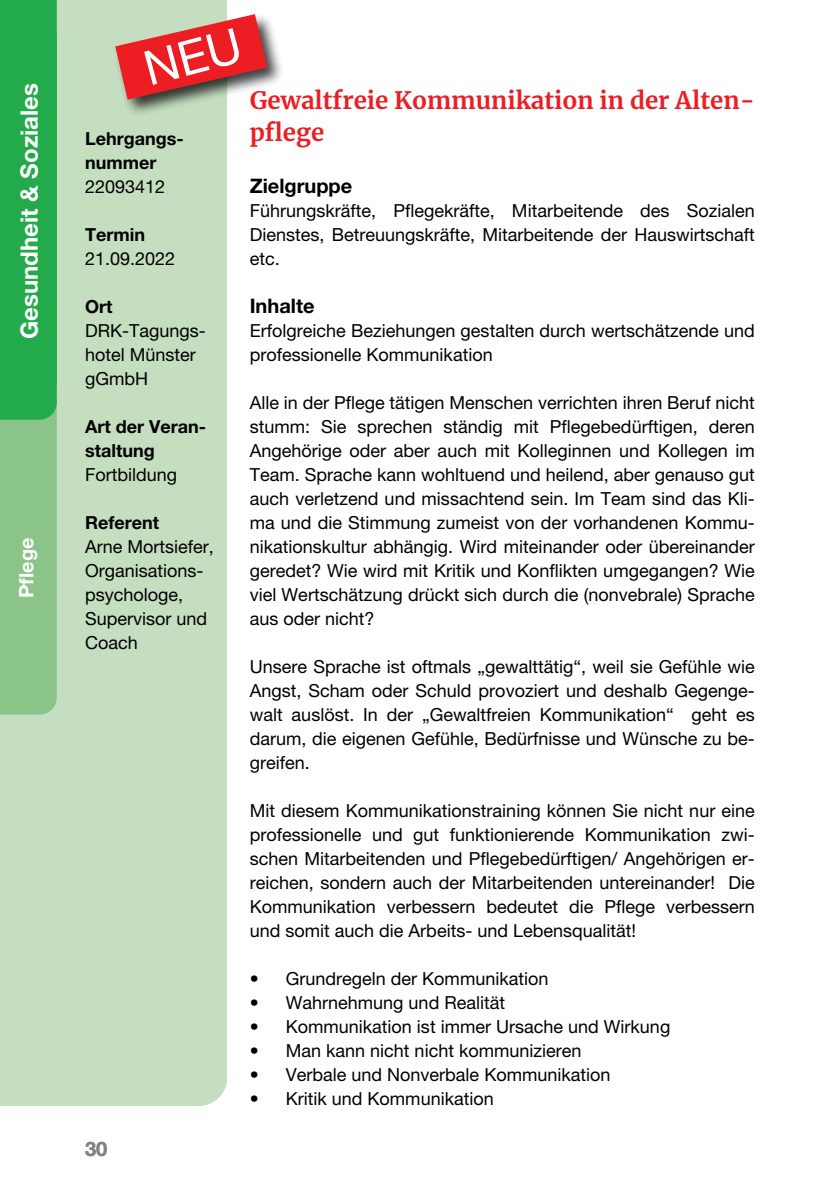
<style>
.page{position:relative;width:840px;height:1191px;background:#fff}
.page>*{position:absolute;margin:0;border:0;box-sizing:border-box;transform-origin:0 0}
.t1{font:700 24px/32px "Merriweather";color:#ed1d24}
.t2{font:700 24px "Helvetica Neue";color:#fff}
.t3{font:700 20px "Helvetica Neue";color:#000}
.t4{font:700 20px "Helvetica Neue";color:#fff}
.t5{font:700 20px "Helvetica Neue";color:#808285}
.t6{font:18px/24px "Helvetica Neue";color:#000;text-align:justify}
.t7{font:700 18px/24px "Helvetica Neue";color:#000}
</style>
<div class="page">
<div style="left:0;top:0;width:227px;height:1106px;background:#c4debf"></div>
<svg style="left:0;top:420px;width:57px;height:294px;fill:#8bc489"></svg>
<div style="left:0;top:0;width:57px;height:420px;background:#23aa4a"></div>
<div style="left:0;top:23px;width:57px;height:375px;background:#23aa4a;border-radius:17px"></div>
<div style="left:0;top:442px;width:51px;height:250px;background:#8bc489;border-radius:17px"></div>
<div style="left:113px;top:12px;width:172px;height:106px;background:#000;opacity:.75"></div>
<svg style="left:115px;top:14px;width:152px;height:86px"></svg>
<h1 class="t2" style="left:14px;top:339px;width:257px;rotate:-90deg">Gesundheit &amp; Soziales</h1>
<h1 class="t2" style="left:14px;top:316px;width:234px;rotate:-90deg">Bevölk rungsschutz</h1>
<p class="t4" style="left:14px;top:598px;width:62px;rotate:-90deg">Pflege</p>
<p class="t7" style="left:85px;top:126px;width:100px">Lehrgangs&shy;nummer</p>
<p class="t6" style="left:85px;top:174px;width:82px">22093412</p>
<p class="t7" style="left:85px;top:222px;width:61px">Termin</p>
<p class="t6" style="left:85px;top:246px;width:92px">21.09.2022</p>
<p class="t7" style="left:85px;top:294px;width:29px">Ort</p>
<p class="t6" style="left:85px;top:318px;width:122px;text-align:left">DRK-Tagungs&shy;hotel Münster gGmbH</p>
<p class="t7" style="left:85px;top:414px;width:123px">Art der Veran&shy;staltung</p>
<p class="t6" style="left:85px;top:462px;width:94px">Fortbildung</p>
<p class="t7" style="left:85px;top:510px;width:75px">Referent</p>
<p class="t6" style="left:85px;top:534px;width:130px;text-align:left">Arne Mortsiefer,<br>Organisations&shy;psychologe,<br>Supervisor und<br>Coach</p>
<p class="t5" style="left:85px;top:1136px;width:24px">30</p>
<h1 class="t1" style="left:249px;top:82px;width:506px">Gewaltfreie Kommunikation in der Alten&shy;pflege</h1>
<p class="t3" style="left:249px;top:174px;width:104px">Zielgruppe</p>
<p class="t6" style="left:249px;top:198px;width:506px">Führungskräfte, Pflegekräfte, Mitarbeitende des Sozialen Dienstes, Betreuungskräfte, Mitarbeitende der Hauswirtschaft etc.</p>
<p class="t3" style="left:249px;top:294px;width:66px">Inhalte</p>
<p class="t6" style="left:249px;top:318px;width:506px">Erfolgreiche Beziehungen gestalten durch wertschätzende und professionelle Kommunikation</p>
<p class="t6" style="left:249px;top:390px;width:506px">Alle in der Pflege tätigen Menschen verrichten ihren Beruf nicht stumm: Sie sprechen ständig mit Pflegebedürftigen, deren Angehörige oder aber auch mit Kolleginnen und Kollegen im Team. Sprache kann wohltuend und heilend, aber genauso gut auch verletzend und missachtend sein. Im Team sind das Kli&shy;ma und die Stimmung zumeist von der vorhandenen Kommu&shy;nikationskultur abhängig. Wird miteinander oder übereinander geredet? Wie wird mit Kritik und Konflikten umgegangen? Wie viel Wertschätzung drückt sich durch die (nonvebrale) Sprache aus oder nicht?</p>
<p class="t6" style="left:249px;top:654px;width:506px">Unsere Sprache ist oftmals „gewalttätig“, weil sie Gefühle wie Angst, Scham oder Schuld provoziert und deshalb Gegenge&shy;walt auslöst. In der „Gewaltfreien Kommunikation“ geht es darum, die eigenen Gefühle, Bedürfnisse und Wünsche zu be&shy;greifen.</p>
<p class="t6" style="left:249px;top:798px;width:506px">Mit diesem Kommunikationstraining können Sie nicht nur eine professionelle und gut funktionierende Kommunikation zwi&shy;schen Mitarbeitenden und Pflegebedürftigen/ Angehörigen er&shy;reichen, sondern auch der Mitarbeitenden untereinander! Die Kommunikation verbessern bedeutet die Pflege verbessern und somit auch die Arbeits- und Lebensqualität!</p>
<p class="t6" style="left:249px;top:966px;width:300px">• Grundregeln der Kommunikation</p>
<p class="t6" style="left:249px;top:990px;width:257px">• Wahrnehmung und Realität</p>
<p class="t6" style="left:249px;top:1014px;width:422px">• Kommunikation ist immer Ursache und Wirkung</p>
<p class="t6" style="left:249px;top:1038px;width:333px">• Man kann nicht nicht kommunizieren</p>
<p class="t6" style="left:249px;top:1062px;width:362px">• Verbale und Nonverbale Kommunikation</p>
<p class="t6" style="left:249px;top:1086px;width:245px">• Kritik und Kommunikation</p>
</div>
